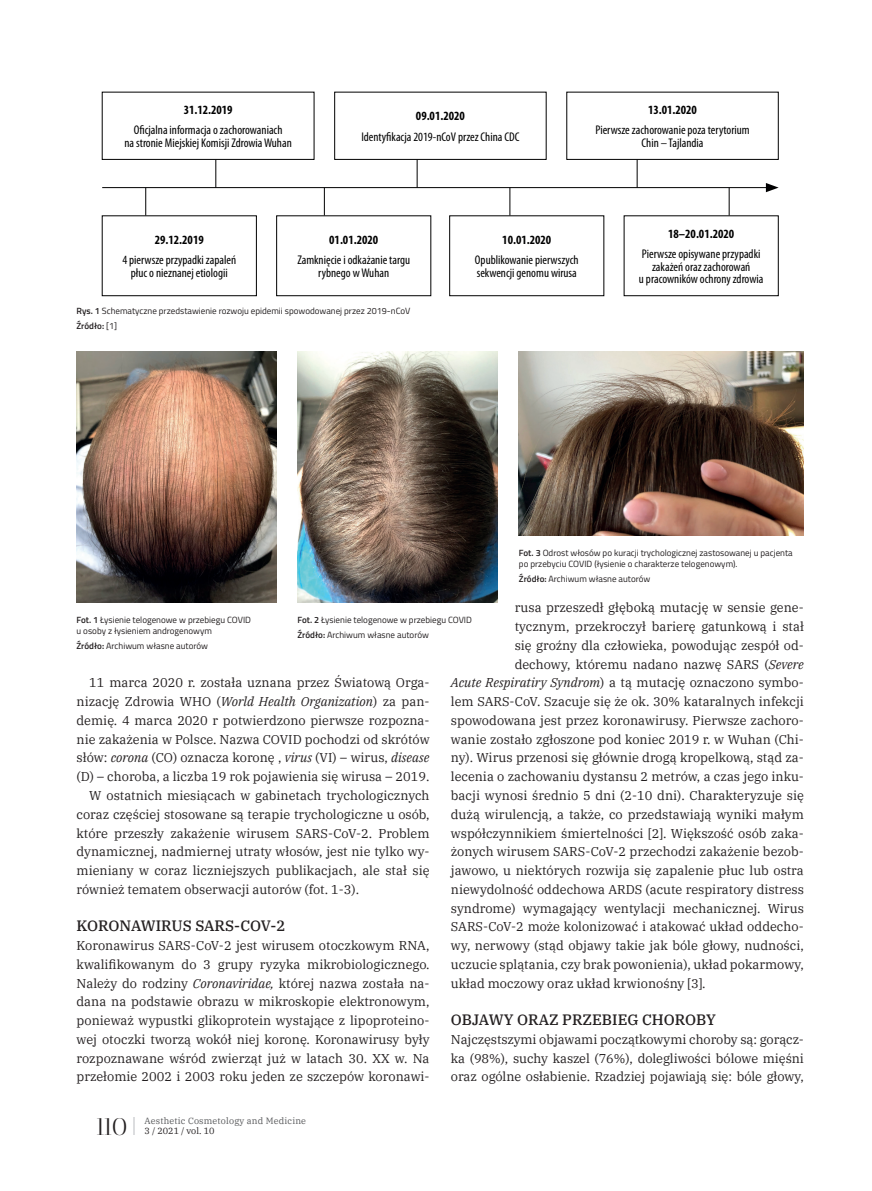
<style>
.page{position:relative;width:872px;height:1191px;background:#fff}
.page>*{position:absolute;margin:0;border:0;box-sizing:border-box;transform-origin:0 0}
.t1{font:300 24px "Prumo Display";color:#231f20}
.t2{font:500 15px "IBM Plex Serif";color:#231f20}
.t3{font:12.75px/18.8px "IBM Plex Serif";color:#231f20;text-align:justify}
.t4{font:condensed 12.6px/12.6px "Myriad Pro";color:#000001;text-align:center}
.t5{font:700 condensed 12.6px "Myriad Pro";color:#000001}
.t6{font:9px/15px "Titillium Web";color:#231f20}
.t7{font:9px "IBM Plex Serif";letter-spacing:.02em;color:#57585a}
.t8{font:9px "IBM Plex Serif";color:#231f20}
.s1{font-weight:600}
.s2{font-style:italic}
</style>
<div class="page">
<img style="left:76px;top:352px;width:200px;height:250px">
<img style="left:297px;top:352px;width:200px;height:250px">
<img style="left:519px;top:352px;width:285px;height:183px">
<div style="left:102px;top:215px;width:155px;height:81px;border:1px solid #000001"></div>
<div style="left:102px;top:92px;width:212px;height:68px;border:1px solid #000001"></div>
<div style="left:449px;top:215px;width:155px;height:81px;border:1px solid #000001"></div>
<div style="left:566px;top:92px;width:212px;height:68px;border:1px solid #000001"></div>
<div style="left:276px;top:215px;width:155px;height:81px;border:1px solid #000001"></div>
<div style="left:334px;top:92px;width:212px;height:68px;border:1px solid #000001"></div>
<div style="left:624px;top:215px;width:154px;height:81px;border:1px solid #000001"></div>
<hr style="left:102px;top:187px;width:666px;height:1px;background:#000001">
<svg style="left:766px;top:183px;width:12px;height:9px"></svg>
<svg style="left:145px;top:188px;width:1px;height:27px"></svg>
<svg style="left:324px;top:188px;width:1px;height:27px"></svg>
<svg style="left:509px;top:188px;width:1px;height:27px"></svg>
<svg style="left:729px;top:188px;width:1px;height:27px"></svg>
<svg style="left:215px;top:160px;width:1px;height:28px"></svg>
<svg style="left:417px;top:160px;width:1px;height:28px"></svg>
<svg style="left:637px;top:160px;width:1px;height:28px"></svg>
<svg style="left:133px;top:1117px;width:2px;height:17px"></svg>
<p class="t5" style="left:184px;top:102px;width:50px">31.12.2019</p>
<p class="t4" style="left:124px;top:124px;width:169px">Oficjalna informacja o zachorowaniach<br>na stronie Miejskiej Komisji Zdrowia Wuhan</p>
<p class="t5" style="left:416px;top:108px;width:50px">09.01.2020</p>
<p class="t4" style="left:361px;top:130px;width:160px">Identyfikacja 2019-nCoV przez China CDC</p>
<p class="t5" style="left:648px;top:102px;width:50px">13.01.2020</p>
<p class="t4" style="left:595px;top:124px;width:156px">Pierwsze zachorowanie poza terytorium<br>Chin – Tajlandia</p>
<p class="t5" style="left:155px;top:232px;width:50px">29.12.2019</p>
<p class="t4" style="left:122px;top:254px;width:115px">4 pierwsze przypadki zapaleń płuc o nieznanej etiologii</p>
<p class="t5" style="left:329px;top:232px;width:50px">01.01.2020</p>
<p class="t4" style="left:297px;top:254px;width:114px">Zamknięcie i odkażanie targu rybnego w Wuhan</p>
<p class="t6" style="left:77px;top:303px;width:335px"><span class="s1">Rys. 1</span> Schematyczne przedstawienie rozwoju epidemii spowodowanej przez 2019-nCoV<br><span class="s1">Źródło:</span> [1]</p>
<p class="t5" style="left:502px;top:232px;width:50px">10.01.2020</p>
<p class="t4" style="left:475px;top:254px;width:105px;text-align:left">Opublikowanie pierwszych sekwencji genomu wirusa</p>
<p class="t5" style="left:668px;top:225px;width:67px">18–20.01.2020</p>
<p class="t4" style="left:639px;top:247px;width:126px">Pierwsze opisywane przypadki zakażeń oraz zachorowań<br>u pracowników ochrony zdrowia</p>
<p class="t6" style="left:519px;top:547px;width:275px;line-height:10.8px"><span class="s1">Fot. 3</span> Odrost włosów po kuracji trychologicznej zastosowanej u pacjenta po przebyciu COVID (łysienie o charakterze telogenowym).</p>
<p class="t6" style="left:519px;top:571px;width:133px"><span class="s1">Źródło:</span> Archiwum własne autorów</p>
<p class="t3" style="left:514px;top:597px;width:291px">rusa przeszedł głęboką mutację w sensie gene-</p>
<p class="t3" style="left:514px;top:616px;width:291px">tycznym, przekroczył barierę gatunkową i stał</p>
<p class="t3" style="left:514px;top:635px;width:291px">się groźny dla człowieka, powodując zespół od-</p>
<p class="t3" style="left:514px;top:653px;width:291px">dechowy, któremu nadano nazwę SARS (<span class="s2">Severe</span></p>
<p class="t3" style="left:451px;top:672px;width:354px"><span class="s2">Acute Respiratiry Syndrom</span>) a tą mutację oznaczono symbo-</p>
<p class="t3" style="left:451px;top:691px;width:354px">lem SARS-CoV. Szacuje się że ok. 30% kataralnych infekcji</p>
<p class="t3" style="left:451px;top:710px;width:354px">spowodowana jest przez koronawirusy. Pierwsze zachoro-</p>
<p class="t3" style="left:451px;top:728px;width:354px">wanie zostało zgłoszone pod koniec 2019 r. w Wuhan (Chi-</p>
<p class="t3" style="left:451px;top:747px;width:354px">ny). Wirus przenosi się głównie drogą kropelkową, stąd za-</p>
<p class="t3" style="left:451px;top:766px;width:354px">lecenia o zachowaniu dystansu 2 metrów, a czas jego inku-</p>
<p class="t3" style="left:451px;top:785px;width:354px">bacji wynosi średnio 5 dni (2-10 dni). Charakteryzuje się</p>
<p class="t3" style="left:451px;top:804px;width:354px">dużą wirulencją, a także, co przedstawiają wyniki małym</p>
<p class="t3" style="left:451px;top:822px;width:354px">współczynnikiem śmiertelności [2]. Większość osób zaka-</p>
<p class="t3" style="left:451px;top:841px;width:354px">żonych wirusem SARS-CoV-2 przechodzi zakażenie bezob-</p>
<p class="t3" style="left:451px;top:860px;width:354px">jawowo, u niektórych rozwija się zapalenie płuc lub ostra</p>
<p class="t3" style="left:451px;top:879px;width:354px">niewydolność oddechowa ARDS (acute respiratory distress</p>
<p class="t3" style="left:451px;top:897px;width:354px">syndrome) wymagający wentylacji mechanicznej. Wirus</p>
<p class="t3" style="left:451px;top:916px;width:354px">SARS-CoV-2 może kolonizować i atakować układ oddecho-</p>
<p class="t3" style="left:451px;top:935px;width:354px">wy, nerwowy (stąd objawy takie jak bóle głowy, nudności,</p>
<p class="t3" style="left:451px;top:954px;width:354px">uczucie splątania, czy brak powonienia), układ pokarmowy,</p>
<p class="t3" style="left:451px;top:972px;width:256px">układ moczowy oraz układ krwionośny [3].</p>
<p class="t2" style="left:451px;top:1008px;width:266px">OBJAWY ORAZ PRZEBIEG CHOROBY</p>
<p class="t3" style="left:451px;top:1028px;width:354px">Najczęstszymi objawami początkowymi choroby są: gorącz&shy;ka (98%), suchy kaszel (76%), dolegliwości bólowe mięśni oraz ogólne osłabienie. Rzadziej pojawiają się: bóle głowy,</p>
<p class="t6" style="left:77px;top:614px;width:176px;line-height:10.8px"><span class="s1">Fot. 1</span> Łysienie telogenowe w przebiegu COVID u osoby z łysieniem androgenowym</p>
<p class="t6" style="left:77px;top:638px;width:133px"><span class="s1">Źródło:</span> Archiwum własne autorów</p>
<p class="t6" style="left:297px;top:612px;width:176px"><span class="s1">Fot. 2</span> Łysienie telogenowe w przebiegu COVID<br><span class="s1">Źródło:</span> Archiwum własne autorów</p>
<p class="t3" style="left:89px;top:672px;width:342px">11 marca 2020 r. została uznana przez Światową Orga-</p>
<p class="t3" style="left:77px;top:691px;width:354px">nizację Zdrowia WHO (<span class="s2">World Health Organization</span>) za pan-</p>
<p class="t3" style="left:77px;top:710px;width:354px">demię. 4 marca 2020 r potwierdzono pierwsze rozpozna-</p>
<p class="t3" style="left:77px;top:728px;width:354px">nie zakażenia w Polsce. Nazwa COVID pochodzi od skrótów</p>
<p class="t3" style="left:77px;top:747px;width:354px">słów: <span class="s2">corona</span> (CO) oznacza koronę , <span class="s2">virus</span> (VI) – wirus, <span class="s2">disease</span></p>
<p class="t3" style="left:77px;top:766px;width:354px">(D) – choroba, a liczba 19 rok pojawienia się wirusa – 2019.</p>
<p class="t3" style="left:89px;top:785px;width:342px">W ostatnich miesiącach w gabinetach trychologicznych</p>
<p class="t3" style="left:77px;top:803px;width:354px">coraz częściej stosowane są terapie trychologiczne u osób,</p>
<p class="t3" style="left:77px;top:822px;width:354px">które przeszły zakażenie wirusem SARS-CoV-2. Problem</p>
<p class="t3" style="left:77px;top:841px;width:354px">dynamicznej, nadmiernej utraty włosów, jest nie tylko wy-</p>
<p class="t3" style="left:77px;top:860px;width:354px">mieniany w coraz liczniejszych publikacjach, ale stał się</p>
<p class="t3" style="left:77px;top:879px;width:284px">również tematem obserwacji autorów (fot. 1-3).</p>
<p class="t2" style="left:77px;top:914px;width:210px">KORONAWIRUS SARS-COV-2</p>
<p class="t3" style="left:77px;top:935px;width:354px">Koronawirus SARS-CoV-2 jest wirusem otoczkowym RNA, kwalifikowanym do 3 grupy ryzyka mikrobiologicznego.<br>Należy do rodziny <span class="s2">Coronaviridae,</span> której nazwa została na&shy;dana na podstawie obrazu w mikroskopie elektronowym, ponieważ wypustki glikoprotein wystające z lipoproteino&shy;wej otoczki tworzą wokół niej koronę. Koronawirusy były rozpoznawane wśród zwierząt już w latach 30. XX w. Na przełomie 2002 i 2003 roku jeden ze szczepów koronawi-</p>
<p class="t7" style="left:145px;top:1113px;width:163px">Aesthetic Cosmetology and Medicine</p>
<h1 class="t1" style="left:96px;top:1112px;width:33px">110</h1>
<p class="t8" style="left:145px;top:1124px;width:71px">3 / 2021 / vol. 10</p>
</div>
